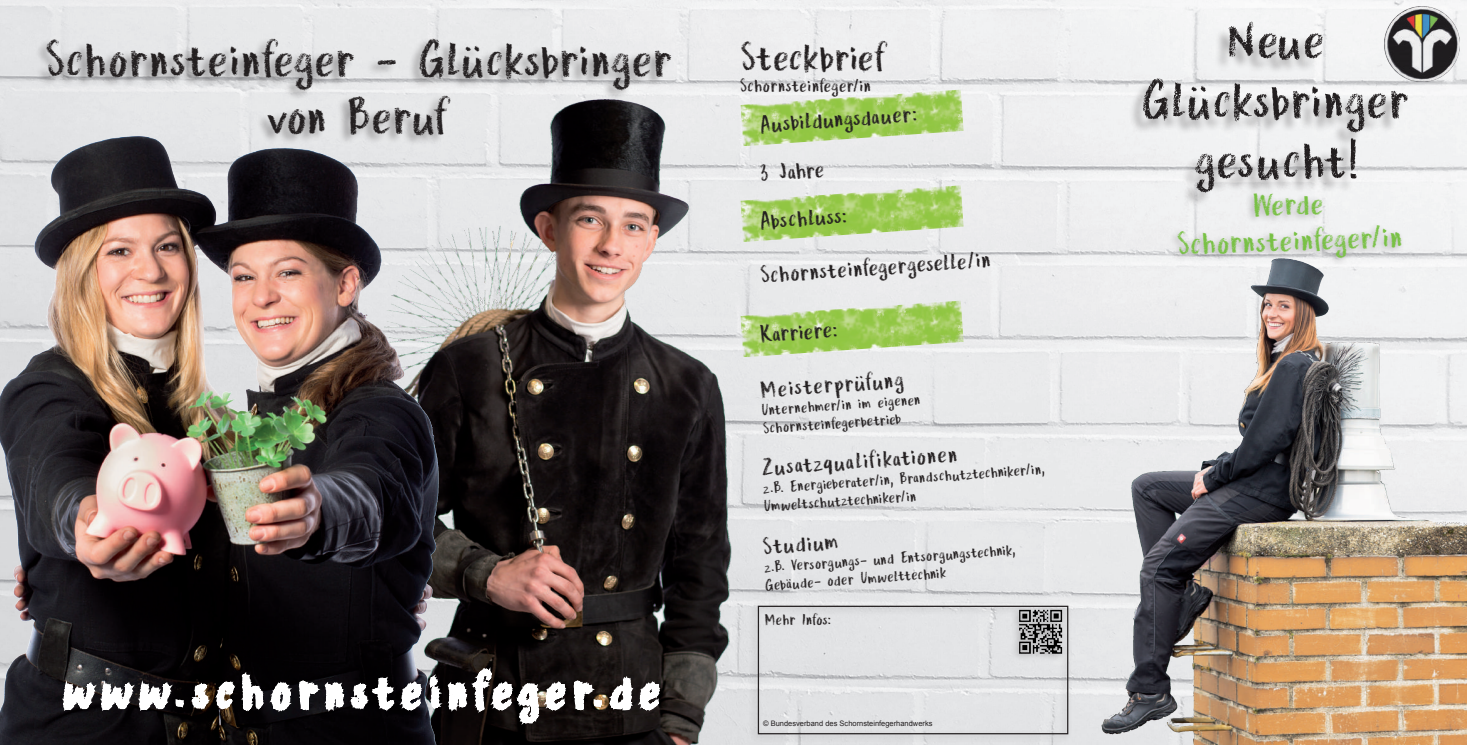
<style>
.page{position:relative;width:1467px;height:745px;background:#fff}
.page>*{position:absolute;margin:0;border:0;box-sizing:border-box;transform-origin:0 0}
.t1{font:50px/60px "Crayon En Folie";letter-spacing:-.03em;color:#231f20;text-align:center}
.t2{font:47.5px/57px "Crayon En Folie";letter-spacing:-.03em;color:#231f20;text-align:center}
.t3{font:37.5px "Crayon En Folie";letter-spacing:-.04em;color:#231f20}
.t4{font:30px/36px "Crayon En Folie";color:#78c144;text-align:center}
.t5{font:22.5px "Crayon En Folie";color:#231f20}
.t6{font:17.5px "Crayon En Folie";letter-spacing:-.025em;color:#231f20}
.t7{font:15px/18px "Crayon En Folie";letter-spacing:-.03em;color:#231f20}
.t8{font:7.5px "Arial";color:#231f20}
</style>
<div class="page">
<img style="left:0;top:0;width:1467px;height:601px">
<img style="left:1069px;top:194px;width:398px;height:550px">
<div style="left:1127px;top:23px;width:340px;height:508px;background:#231f20;opacity:.32"></div>
<div style="left:1168px;top:188px;width:299px;height:511px;background:#231f20;opacity:.32"></div>
<img style="left:1384px;top:6px;width:76px;height:76px">
<img style="left:836px;top:90px;width:128px;height:56px">
<img style="left:836px;top:185px;width:128px;height:57px">
<div style="left:34px;top:36px;width:693px;height:142px;background:#231f20;opacity:.39"></div>
<img style="left:836px;top:300px;width:128px;height:57px">
<img style="left:301px;top:53px;width:535px;height:691px">
<img style="left:0;top:85px;width:583px;height:659px">
<svg style="left:51px;top:659px;width:623px;height:82px"></svg>
<div style="left:748px;top:601px;width:330px;height:143px;background:#231f20;opacity:.32"></div>
<div style="left:758px;top:605px;width:310px;height:128px;border:1px solid #231f20"></div>
<h2 class="t2" style="left:44px;top:30px;width:631px">Schornsteinfeger - Glücksbringer von Beruf</h2>
<h3 class="t3" style="left:739px;top:32px;width:152px">Steckbrief</h3>
<p class="t6" style="left:739px;top:74px;width:133px">Schornsteinfeger/in</p>
<h3 class="t5" style="left:759px;top:109px;width:159px;rotate:-4deg">Ausbildungsdauer:</h3>
<h3 class="t5" style="left:759px;top:158px;width:66px;rotate:-4deg">3 Jahre</h3>
<h3 class="t5" style="left:759px;top:205px;width:89px;rotate:-4deg">Abschluss:</h3>
<h3 class="t5" style="left:759px;top:259px;width:233px;rotate:-4deg">Schornsteinfegergeselle/in</h3>
<h3 class="t5" style="left:759px;top:319px;width:79px;rotate:-4deg">Karriere:</h3>
<h3 class="t5" style="left:759px;top:374px;width:146px;rotate:-4deg">Meisterprüfung</h3>
<p class="t7" style="left:761px;top:400px;width:161px;rotate:-4deg">Unternehmer/in im eigenen<br>Schornsteinfegerbetrieb</p>
<h3 class="t5" style="left:760px;top:452px;width:198px;rotate:-4deg">Zusatzqualifikationen</h3>
<p class="t7" style="left:762px;top:478px;width:284px;rotate:-4deg">z.B. Energieberater/in, Brandschutztechniker/in,<br>Umweltschutztechniker/in</p>
<h3 class="t5" style="left:761px;top:530px;width:78px;rotate:-4deg">Studium</h3>
<p class="t7" style="left:763px;top:557px;width:254px;rotate:-4deg">z.B. Versorgungs- und Entsorgungstechnik,<br>Gebäude- oder Umwelttechnik</p>
<p class="t7" style="left:764px;top:609px;width:68px">Mehr Infos:</p>
<p class="t8" style="left:763px;top:718px;width:171px">© Bundesverband des Schornsteinfegerhandwerks</p>
<h1 class="t1" style="left:1141px;top:9px;width:271px">Neue<br>Glücksbringer gesucht!</h1>
<h3 class="t4" style="left:1175px;top:189px;width:228px;rotate:-2deg">Werde<br>Schornsteinfeger/in</h3>
</div>
